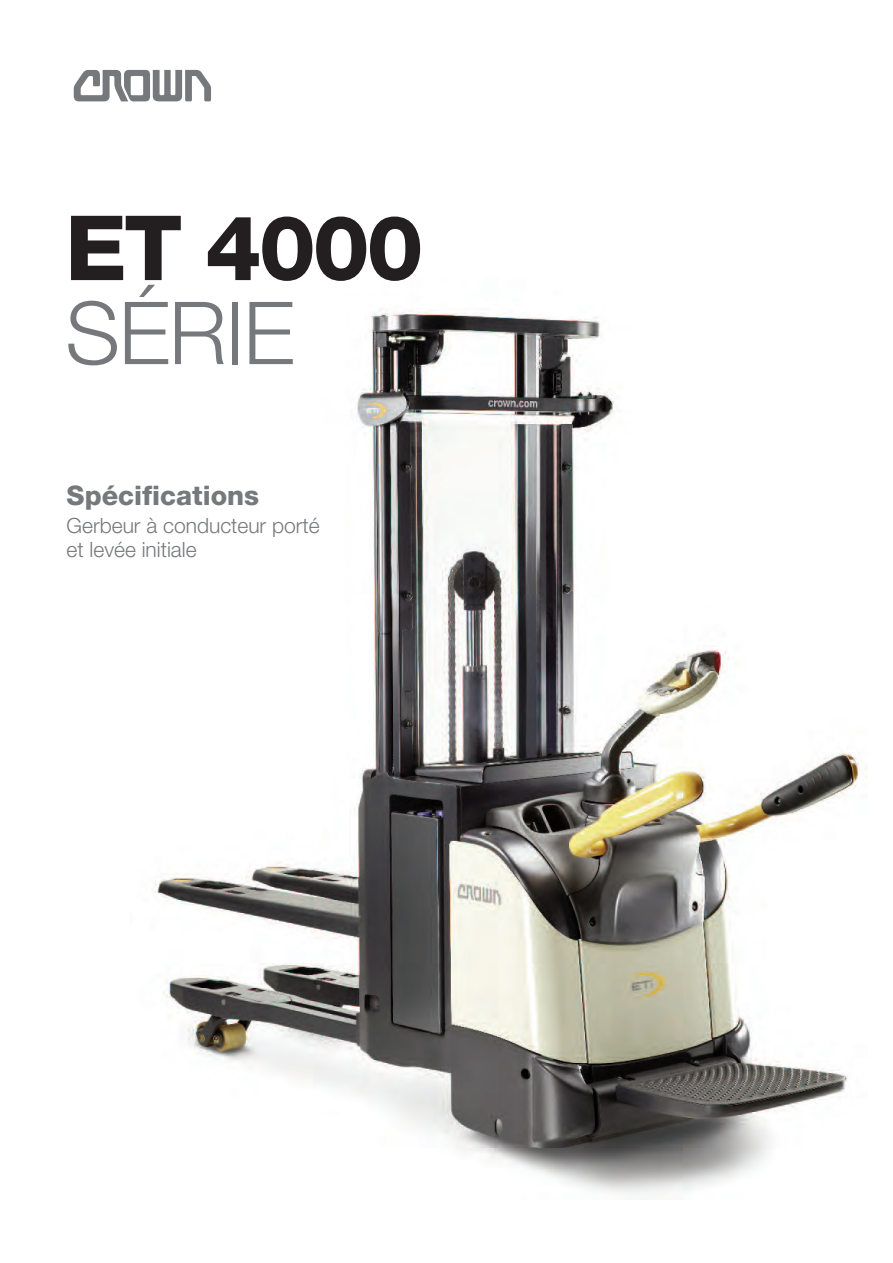
<style>
.page{position:relative;width:893px;height:1263px;background:#fff}
.page>*{position:absolute;margin:0;border:0;box-sizing:border-box;transform-origin:0 0}
.t1{font:800 90px "Helvetica Neue LT Std";letter-spacing:-.03em;color:#231f20}
.t2{font:300 87px "Helvetica Neue LT Std";letter-spacing:-.015em;color:#76787b}
.t3{font:63px "Crownlogo TT";color:#76787b}
.t4{font:800 27px "Helvetica Neue LT Std";color:#76787b}
.t5{font:300 21px/24px "Helvetica Neue LT Std";color:#76787b}
</style>
<div class="page">
<img style="left:154px;top:308px;width:713px;height:887px">
<h3 class="t3" style="left:70px;top:43px;width:150px">C</h3>
<h1 class="t1" style="left:65px;top:216px;width:360px">ET 4000</h1>
<h2 class="t2" style="left:65px;top:302px;width:231px">SÉRIE</h2>
<p class="t4" style="left:67px;top:486px;width:194px">Spécifications</p>
<p class="t5" style="left:67px;top:516px;width:254px">Gerbeur à conducteur porté et levée initiale</p>
</div>
